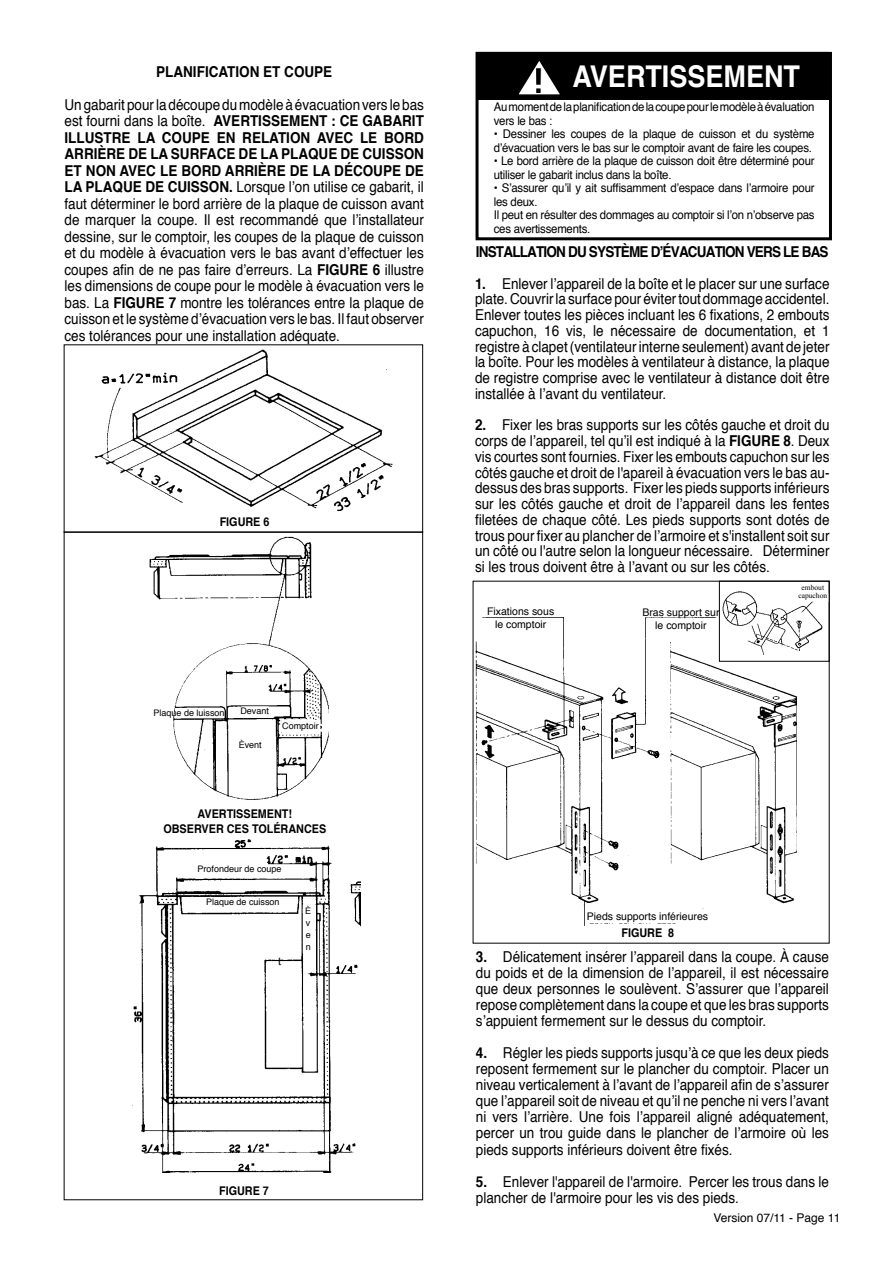
<style>
.page{position:relative;width:893px;height:1263px;background:#fff}
.page>*{position:absolute;margin:0;border:0;box-sizing:border-box;transform-origin:0 0}
.t1{font:700 30px "Helvetica";color:#fff;scale:.9 1}
.t2{font:15px/15.8px "Helvetica";color:#000;text-align:justify;scale:.9 1}
.t3{font:700 15px "Helvetica";color:#000;scale:.9 1}
.t4{font:12px/13.5px "Helvetica";letter-spacing:-.02em;color:#000;scale:.95 1}
.t5{font:700 12px/14.4px "Helvetica";color:#000;text-align:center;scale:.9 1}
.t6{font:12px "Helvetica";color:#000}
.t7{font:12px "Palatino LT Std";color:#000}
.t8{font:10.5px/12.8px "Helvetica";color:#000;text-align:center}
.t9{font:9px/12.1px "Helvetica";color:#000;text-align:justify}
.t10{font:7.5px/7.6px "Times New Roman";color:#000;text-align:center}
.s1{font-weight:700}
.s2{font-family:"Eurostile";font-weight:600;font-size:33px;color:#000}
</style>
<div class="page">
<div style="left:64px;top:344px;width:359px;height:189px;border:1px solid #000"></div>
<div style="left:476px;top:52px;width:356px;height:188px;border:3px solid #000"></div>
<div style="left:477px;top:53px;width:351px;height:46px;background:#000"></div>
<div style="left:476px;top:52px;width:353px;height:48px;border:2px solid #000"></div>
<img style="left:94px;top:349px;width:298px;height:161px">
<img style="left:143px;top:532px;width:186px;height:268px">
<img style="left:132px;top:839px;width:229px;height:334px">
<div style="left:130px;top:619px;width:36px;height:37px;background:#fff"></div>
<div style="left:124px;top:794px;width:41px;height:27px;background:#fff"></div>
<div style="left:175px;top:709px;width:35px;height:7px;background:#fff"></div>
<div style="left:242px;top:706px;width:27px;height:9px;background:#fff;border:2px solid #fff"></div>
<div style="left:238px;top:742px;width:25px;height:16px;background:#fff"></div>
<div style="left:281px;top:720px;width:39px;height:14px;background:#fff"></div>
<div style="left:207px;top:869px;width:78px;height:9px;background:#fff"></div>
<div style="left:205px;top:899px;width:60px;height:13px;background:#fff"></div>
<div style="left:303px;top:909px;width:11px;height:44px;background:#fff"></div>
<div style="left:719px;top:581px;width:111px;height:81px;border:1px solid #000"></div>
<img style="left:472px;top:605px;width:325px;height:320px">
<div style="left:479px;top:603px;width:71px;height:12px;background:#fff"></div>
<div style="left:479px;top:619px;width:74px;height:11px;background:#fff"></div>
<div style="left:647px;top:603px;width:68px;height:11px;background:#fff"></div>
<div style="left:649px;top:619px;width:63px;height:13px;background:#fff"></div>
<div style="left:585px;top:912px;width:93px;height:11px;background:#fff"></div>
<img style="left:720px;top:586px;width:110px;height:69px">
<div style="left:802px;top:594px;width:26px;height:8px;background:#fff"></div>
<svg style="left:476px;top:51px;width:88px;height:46px"></svg>
<p class="t3" style="left:156px;top:59px;width:10px">PLANIFICATION</p>
<p class="t3" style="left:263px;top:59px;width:35px">ET COUPE</p>
<p class="t2" style="left:65px;top:96px;width:401px;line-height:16.5px">Un gabarit pour la découpe du modèle à évacuation vers le bas est fourni dans la boîte. <span class="s1">AVERTISSEMENT</span></p>
<p class="t3" style="left:331px;top:109px;width:46px">: CE GABARIT</p>
<p class="t3" style="left:65px;top:125px;width:10px">ILLUSTRE</p>
<p class="t3" style="left:137px;top:125px;width:39px">LA COUPE</p>
<p class="t3" style="left:217px;top:125px;width:39px">EN RELATION</p>
<p class="t3" style="left:317px;top:125px;width:11px">AVEC</p>
<p class="t3" style="left:360px;top:125px;width:39px">LE BORD</p>
<p class="t3" style="left:65px;top:142px;width:11px">ARRIÈRE</p>
<p class="t3" style="left:128px;top:142px;width:59px">DELASURFACE</p>
<p class="t3" style="left:239px;top:142px;width:59px">DELAPLAQUE</p>
<p class="t3" style="left:341px;top:142px;width:35px">DE CUISSON</p>
<p class="t3" style="left:65px;top:158px;width:36px">ET NON</p>
<p class="t3" style="left:120px;top:158px;width:11px">AVEC</p>
<p class="t3" style="left:160px;top:158px;width:36px">LE BORD</p>
<p class="t3" style="left:225px;top:158px;width:11px">ARRIÈRE</p>
<p class="t3" style="left:290px;top:158px;width:61px">DELADÉCOUPE</p>
<p class="t3" style="left:405px;top:158px;width:11px">DE</p>
<p class="t3" style="left:65px;top:175px;width:35px">LA PLAQUE</p>
<p class="t3" style="left:145px;top:175px;width:36px">DE CUISSON</p>
<p class="t2" style="left:65px;top:179px;width:401px;line-height:16.5px;text-indent:165px"><span class="s1">.</span> Lorsque l’on utilise ce gabarit, il faut déterminer le bord arrière de la plaque de cuisson avant de marquer la coupe. Il est recommandé que l’installateur dessine, sur le comptoir, les coupes de la plaque de cuisson et du modèle à évacuation vers le bas avant d’effectuer les coupes afin de ne pas faire d’erreurs. La <span class="s1">FIGURE</span></p>
<p class="t2" style="left:65px;top:261px;width:401px;line-height:16.5px;text-indent:308px"><span class="s1">6</span> illustre les dimensions de coupe pour le modèle à évacuation vers le bas. La <span class="s1">FIGURE</span></p>
<p class="t2" style="left:65px;top:294px;width:401px;line-height:16.5px;text-indent:104px"><span class="s1">7</span> montre les tolérances entre la plaque de cuisson et le système d’évacuation vers le bas. Il faut observer ces tolérances pour une installation adéquate.</p>
<p class="t5" style="left:220px;top:515px;width:57px">FIGURE 6</p>
<p class="t9" style="left:154px;top:707px;width:73px">Plaque de luisson</p>
<p class="t9" style="left:240px;top:705px;width:30px">Devant</p>
<p class="t9" style="left:239px;top:739px;width:25px">Èvent</p>
<p class="t9" style="left:282px;top:720px;width:38px">Comptoir</p>
<p class="t5" style="left:163px;top:807px;width:182px">AVERTISSEMENT!<br>OBSERVER CES TOLÉRANCES</p>
<p class="t9" style="left:198px;top:863px;width:86px">Profondeur de coupe</p>
<p class="t9" style="left:206px;top:896px;width:75px">Plaque de cuisson</p>
<p class="t7" style="left:278px;top:953px;width:5px">t</p>
<p class="t9" style="left:305px;top:904px;width:8px">È v e n</p>
<p class="t5" style="left:219px;top:1183px;width:57px">FIGURE 7</p>
<h1 class="t1" style="left:534px;top:52px;width:297px"><span class="s2">!</span> AVERTISSEMENT</h1>
<p class="t4" style="left:494px;top:100px;width:339px">Au moment de la planification de la coupe pour le modèle à évaluation vers le bas :</p>
<p class="t4" style="left:494px;top:127px;width:339px">• Dessiner les coupes de la plaque de cuisson et du système d’évacuation vers le bas sur le comptoir avant de faire les coupes.</p>
<p class="t4" style="left:494px;top:154px;width:339px">• Le bord arrière de la plaque de cuisson doit être déterminé pour utiliser le gabarit inclus dans la boîte.</p>
<p class="t4" style="left:494px;top:181px;width:339px">• S’assurer qu’il y ait suffisamment d’espace dans l’armoire pour les deux.<br>Il peut en résulter des dommages au comptoir si l’on n’observe pas ces avertissements.</p>
<p class="t3" style="left:476px;top:240px;width:13px">INSTALLATION</p>
<p class="t3" style="left:568px;top:240px;width:34px">DU SYSTÈME</p>
<p class="t3" style="left:651px;top:240px;width:24px">D’ÉVACUATION</p>
<p class="t3" style="left:747px;top:240px;width:11px">VERS</p>
<p class="t3" style="left:783px;top:240px;width:32px">LE BAS</p>
<p class="t2" style="left:475px;top:276px;width:395px"><span class="s1">1.</span> Enlever l’appareil de la boîte et le placer sur une surface plate. Couvrir la surface pour éviter tout dommage accidentel.<br>Enlever toutes les pièces incluant les 6 fixations, 2 embouts capuchon, 16 vis, le nécessaire de documentation, et 1 registre à clapet (ventilateur interne seulement) avant de jeter la boîte. Pour les modèles à ventilateur à distance, la plaque de registre comprise avec le ventilateur à distance doit être installée à l’avant du ventilateur.</p>
<p class="t2" style="left:475px;top:418px;width:395px"><span class="s1">2.</span> Fixer les bras supports sur les côtés gauche et droit du corps de l’appareil, tel qu’il est indiqué à la <span class="s1">FIGURE</span></p>
<p class="t2" style="left:475px;top:433px;width:395px;text-indent:308px"><span class="s1">8</span>. Deux vis courtes sont fournies. Fixer les embouts capuchon sur les côtés gauche et droit de l'apareil à évacuation vers le bas au&shy;dessus des bras supports. Fixer les pieds supports inférieurs sur les côtés gauche et droit de l’appareil dans les fentes filetées de chaque côté. Les pieds supports sont dotés de trous pour fixer au plancher de l’armoire et s'installent soit sur un côté ou l'autre selon la longueur nécessaire. Déterminer si les trous doivent être à l’avant ou sur les côtés.</p>
<p class="t8" style="left:487px;top:605px;width:69px">Fixations sous le comptoir</p>
<p class="t8" style="left:642px;top:606px;width:79px">Bras support sur le comptoir</p>
<p class="t10" style="left:798px;top:584px;width:30px">embout capuchon</p>
<p class="t8" style="left:587px;top:910px;width:123px">Pieds supports inférieures</p>
<p class="t5" style="left:621px;top:926px;width:60px">FIGURE 8</p>
<p class="t2" style="left:476px;top:949px;width:394px"><span class="s1">3.</span> Délicatement insérer l’appareil dans la coupe. À cause du poids et de la dimension de l’appareil, il est nécessaire que deux personnes le soulèvent. S’assurer que l’appareil repose complètement dans la coupe et que les bras supports s’appuient fermement sur le dessus du comptoir.</p>
<p class="t2" style="left:476px;top:1045px;width:394px"><span class="s1">4.</span> Régler les pieds supports jusqu’à ce que les deux pieds reposent fermement sur le plancher du comptoir. Placer un niveau verticalement à l’avant de l’appareil afin de s’assurer que l’appareil soit de niveau et qu’il ne penche ni vers l’avant ni vers l’arrière. Une fois l’appareil aligné adéquatement, percer un trou guide dans le plancher de l’armoire où les pieds supports inférieurs doivent être fixés.</p>
<p class="t2" style="left:476px;top:1173px;width:394px;line-height:16.5px"><span class="s1">5.</span> Enlever l'appareil de l'armoire. Percer les trous dans le plancher de l'armoire pour les vis des pieds.</p>
<p class="t6" style="left:713px;top:1209px;width:128px">Version 07/11 - Page 11</p>
</div>
